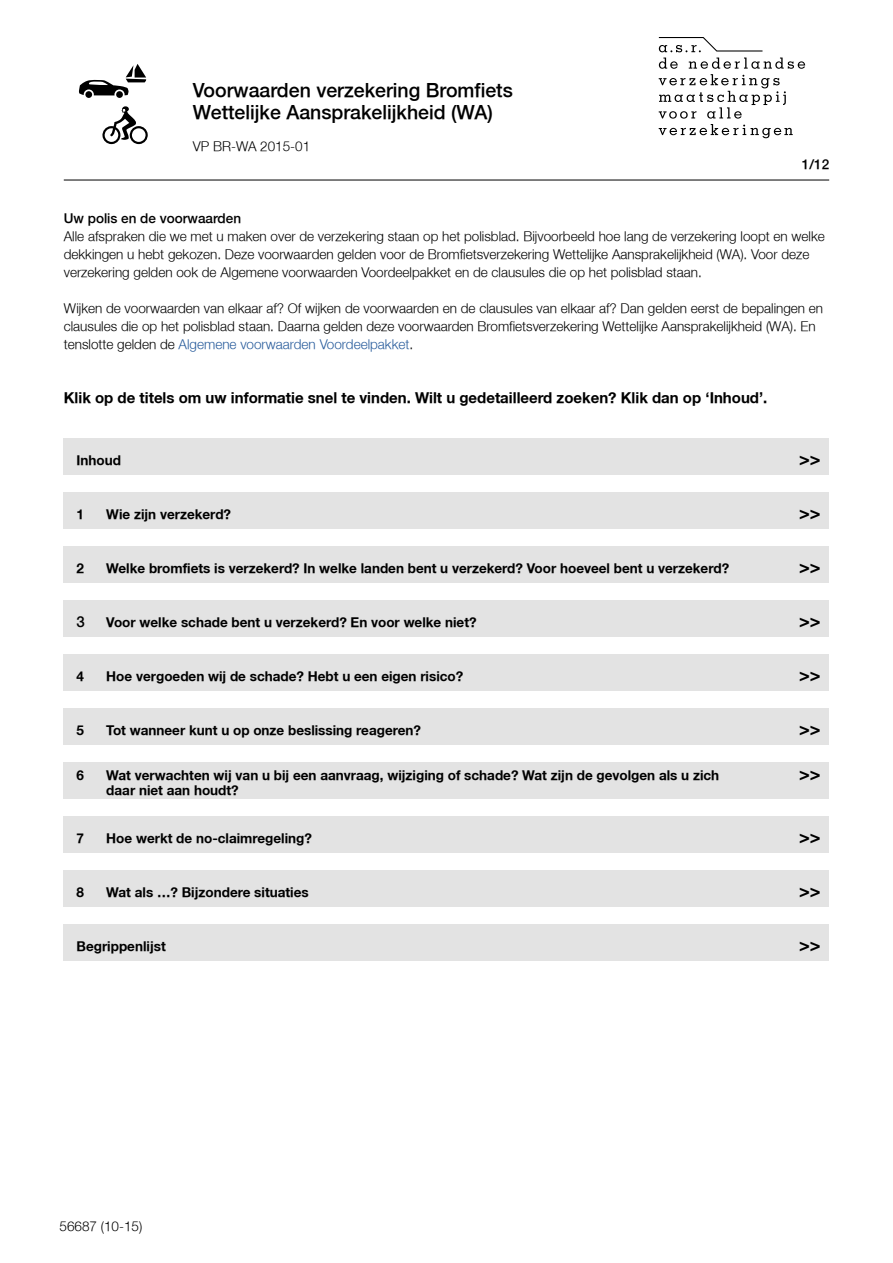
<style>
.page{position:relative;width:893px;height:1263px;background:#fff}
.page>*{position:absolute;margin:0;border:0;box-sizing:border-box;transform-origin:0 0}
.t1{font:300 19.5px/22.5px "Fortis Helvetica";color:#000}
.t2{font:700 18px "Fortis Helvetica";color:#000}
.t3{font:700 15px "Fortis Helvetica";color:#000}
.t4{font:300 15px "Fortis Helvetica";color:#000}
.t5{font:300 13.5px/18px "Fortis Helvetica";color:#000}
.t6{font:700 13.5px "Fortis Helvetica";color:#000}
.t7{font:300 13.5px "Fortis Helvetica";color:#000}
.s1{color:#275b9b}
</style>
<div class="page">
<svg style="left:79px;top:64px;width:69px;height:80px"></svg>
<div style="left:64px;top:493px;width:765px;height:36px;background:#e3e3e3"></div>
<div style="left:64px;top:547px;width:765px;height:36px;background:#e3e3e3"></div>
<div style="left:64px;top:601px;width:765px;height:36px;background:#e3e3e3"></div>
<div style="left:64px;top:655px;width:765px;height:36px;background:#e3e3e3"></div>
<div style="left:64px;top:709px;width:765px;height:36px;background:#e3e3e3"></div>
<div style="left:64px;top:763px;width:765px;height:36px;background:#e3e3e3"></div>
<div style="left:64px;top:817px;width:765px;height:36px;background:#e3e3e3"></div>
<div style="left:64px;top:871px;width:765px;height:36px;background:#e3e3e3"></div>
<div style="left:64px;top:925px;width:765px;height:36px;background:#e3e3e3"></div>
<div style="left:64px;top:439px;width:765px;height:36px;background:#e3e3e3"></div>
<hr style="left:64px;top:180px;width:765px;height:1px;background:#000">
<svg style="left:659px;top:37px;width:146px;height:101px"></svg>
<h1 class="t1" style="left:193px;top:79px;width:322px">Voorwaarden verzekering Bromfiets<br>Wettelijke Aansprakelijkheid (WA)</h1>
<p class="t5" style="left:193px;top:137px;width:119px">VP BR-WA 2015-01</p>
<p class="t7" style="left:802px;top:156px;width:29px">1/12</p>
<p class="t7" style="left:64px;top:210px;width:179px">Uw polis en de voorwaarden</p>
<p class="t5" style="left:64px;top:227px;width:763px">Alle afspraken die we met u maken over de verzekering staan op het polisblad. Bijvoorbeeld hoe lang de verzekering loopt en welke dekkingen u hebt gekozen. Deze voorwaarden gelden voor de Bromfietsverzekering Wettelijke Aansprakelijkheid (WA). Voor deze verzekering gelden ook de Algemene voorwaarden Voordeelpakket en de clausules die op het polisblad staan.</p>
<p class="t5" style="left:64px;top:299px;width:761px">Wijken de voorwaarden van elkaar af? Of wijken de voorwaarden en de clausules van elkaar af? Dan gelden eerst de bepalingen en clausules die op het polisblad staan. Daarna gelden deze voorwaarden Bromfietsverzekering Wettelijke Aansprakelijkheid (WA). En tenslotte gelden de <span class="s1">Algemene voorwaarden Voordeelpakket</span>.</p>
<p class="t3" style="left:64px;top:388px;width:705px">Klik op de titels om uw informatie snel te vinden. Wilt u gedetailleerd zoeken? Klik dan op ‘Inhoud’.</p>
<p class="t6" style="left:77px;top:452px;width:46px">Inhoud</p>
<h2 class="t2" style="left:799px;top:448px;width:23px">&gt;&gt;</h2>
<p class="t6" style="left:77px;top:506px;width:9px">1</p>
<p class="t6" style="left:106px;top:506px;width:126px">Wie zijn verzekerd?</p>
<h2 class="t2" style="left:799px;top:502px;width:23px">&gt;&gt;</h2>
<p class="t6" style="left:77px;top:560px;width:9px">2</p>
<p class="t6" style="left:106px;top:560px;width:624px">Welke bromfiets is verzekerd? In welke landen bent u verzekerd? Voor hoeveel bent u verzekerd?</p>
<h2 class="t2" style="left:799px;top:556px;width:23px">&gt;&gt;</h2>
<p class="t4" style="left:77px;top:613px;width:10px">3</p>
<p class="t6" style="left:106px;top:614px;width:372px">Voor welke schade bent u verzekerd? En voor welke niet?</p>
<h2 class="t2" style="left:799px;top:610px;width:23px">&gt;&gt;</h2>
<p class="t6" style="left:77px;top:668px;width:9px">4</p>
<p class="t6" style="left:106px;top:668px;width:358px">Hoe vergoeden wij de schade? Hebt u een eigen risico?</p>
<h2 class="t2" style="left:799px;top:664px;width:23px">&gt;&gt;</h2>
<p class="t6" style="left:77px;top:722px;width:9px">5</p>
<p class="t6" style="left:106px;top:722px;width:316px">Tot wanneer kunt u op onze beslissing reageren?</p>
<h2 class="t2" style="left:799px;top:718px;width:23px">&gt;&gt;</h2>
<p class="t6" style="left:77px;top:767px;width:9px">6</p>
<p class="t6" style="left:106px;top:767px;width:614px">Wat verwachten wij van u bij een aanvraag, wijziging of schade? Wat zijn de gevolgen als u zich</p>
<h2 class="t2" style="left:799px;top:763px;width:23px">&gt;&gt;</h2>
<p class="t6" style="left:106px;top:782px;width:134px">daar niet aan houdt?</p>
<p class="t6" style="left:77px;top:830px;width:9px">7</p>
<p class="t6" style="left:106px;top:830px;width:207px">Hoe werkt de no-claimregeling?</p>
<h2 class="t2" style="left:799px;top:826px;width:23px">&gt;&gt;</h2>
<p class="t6" style="left:77px;top:884px;width:9px">8</p>
<p class="t6" style="left:106px;top:884px;width:204px">Wat als …? Bijzondere situaties</p>
<h2 class="t2" style="left:799px;top:880px;width:23px">&gt;&gt;</h2>
<p class="t6" style="left:77px;top:938px;width:91px">Begrippenlijst</p>
<h2 class="t2" style="left:799px;top:934px;width:23px">&gt;&gt;</h2>
<p class="t5" style="left:60px;top:1217px;width:84px">56687 (10-15)</p>
</div>
